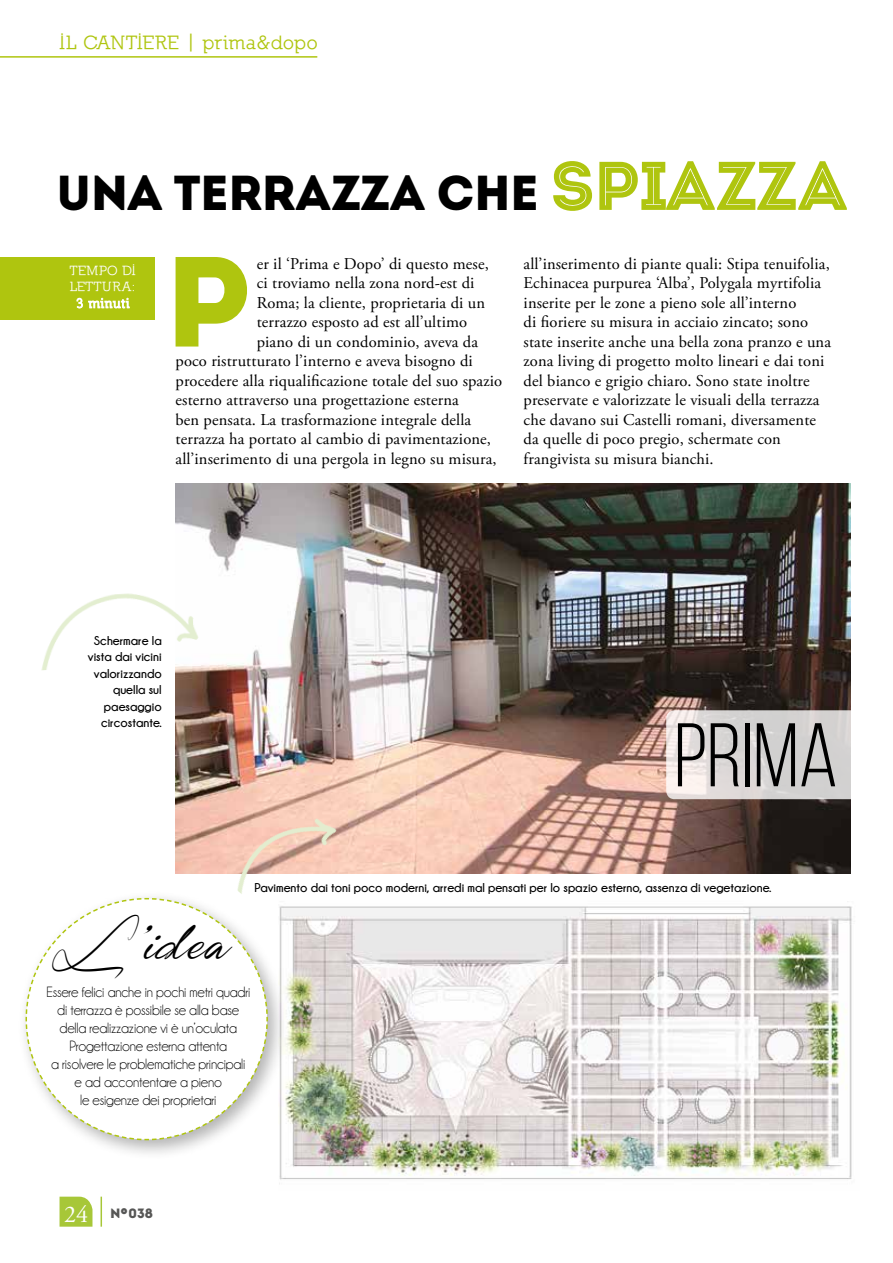
<style>
.page{position:relative;width:893px;height:1263px;background:#fff}
.page>*{position:absolute;margin:0;border:0;box-sizing:border-box;transform-origin:0 0}
.t1{font:127.95px "Intro";color:#afc50f}
.t2{font:90px "Bebas Neue";color:#000}
.t3{font:49.05px "Intro";letter-spacing:-.025em;color:#000}
.t4{font:40.5px "Signarita Zhai";color:#000}
.t5{font:700 19.5px "Nilland";letter-spacing:.05em;color:#afc50f}
.t6{font:16.5px/19.5px "Adobe Garamond Pro";letter-spacing:.01em;color:#000}
.t7{font:15px/18px "Champagne&Limousines";letter-spacing:-.015em;color:#000;text-align:center}
.t8{font:700 13.5px/16.2px "Nilland";letter-spacing:.06em;color:#fff;text-align:center}
.t9{font:13.5px "Intro";color:#575756}
.t10{font:700 12.75px/16.5px "Champagne&Limousines";color:#000;text-align:right}
.s1{font-family:"Intro Inline";font-size:68.7px;color:#afc50f}
.s2{font-family:"Adobe Garamond Pro";font-size:24px;color:#fff}
.s3{font-family:"The Bold Font"}
</style>
<div class="page">
<img style="left:279px;top:901px;width:573px;height:283px">
<img style="left:176px;top:483px;width:674px;height:390px">
<svg style="left:666px;top:710px;width:185px;height:89px;background:#dad6d5"></svg>
<div style="left:0;top:257px;width:154px;height:63px;background:#afc50f"></div>
<svg style="left:76px;top:298px;width:54px;height:11px"></svg>
<img style="left:215px;top:776px;width:146px;height:151px">
<img style="left:41px;top:568px;width:174px;height:103px">
<div style="left:18px;top:890px;width:270px;height:270px;background:#000;opacity:.3"></div>
<svg style="left:25px;top:897px;width:244px;height:244px"></svg>
<hr style="left:0;top:56px;width:317px;height:2px;background:#afc50f">
<svg style="left:60px;top:1197px;width:32px;height:30px"></svg>
<hr style="left:101px;top:1197px;width:1px;height:30px;background:#a7c738">
<p class="t5" style="left:60px;top:31px;width:260px">IL CANTIERE | prima&amp;dopo</p>
<h3 class="t3" style="left:56px;top:163px;width:792px">UNA TERRAZZA CHE <span class="s1">SPIAZZA</span></h3>
<p class="t8" style="left:70px;top:262px;width:67px">TEMPO DI<br>LETTURA:<br>3 minuti</p>
<h1 class="t1" style="left:164px;top:225px;width:90px">P</h1>
<p class="t6" style="left:257px;top:254px;width:234px">er il ‘Prima e Dopo’ di questo mese,</p>
<p class="t6" style="left:257px;top:274px;width:219px">ci troviamo nella zona nord-est di</p>
<p class="t6" style="left:257px;top:293px;width:230px">Roma; la cliente, proprietaria di un</p>
<p class="t6" style="left:257px;top:313px;width:212px">terrazzo esposto ad est all’ultimo</p>
<p class="t6" style="left:257px;top:332px;width:223px">piano di un condominio, aveva da</p>
<p class="t6" style="left:176px;top:352px;width:299px">poco ristrutturato l’interno e aveva bisogno di</p>
<p class="t6" style="left:176px;top:371px;width:328px">procedere alla riqualificazione totale del suo spazio</p>
<p class="t6" style="left:176px;top:391px;width:285px">esterno attraverso una progettazione esterna</p>
<p class="t6" style="left:176px;top:410px;width:297px">ben pensata. La trasformazione integrale della</p>
<p class="t6" style="left:176px;top:430px;width:317px">terrazza ha portato al cambio di pavimentazione,</p>
<p class="t6" style="left:176px;top:449px;width:323px">all’inserimento di una pergola in legno su misura,</p>
<p class="t6" style="left:524px;top:254px;width:309px">all’inserimento di piante quali: Stipa tenuifolia, Echinacea purpurea ‘Alba’, Polygala myrtifolia inserite per le zone a pieno sole all’interno<br>di fioriere su misura in acciaio zincato; sono state inserite anche una bella zona pranzo e una zona living di progetto molto lineari e dai toni del bianco e grigio chiaro. Sono state inoltre preservate e valorizzate le visuali della terrazza che davano sui Castelli romani, diversamente da quelle di poco pregio, schermate con frangivista su misura bianchi.</p>
<p class="t10" style="left:88px;top:632px;width:75px">Schermare la vista dai vicini valorizzando quella sul paesaggio circostante.</p>
<h2 class="t2" style="left:674px;top:707px;width:165px">PRIMA</h2>
<p class="t10" style="left:255px;top:879px;width:518px">Pavimento dai toni poco moderni, arredi mal pensati per lo spazio esterno, assenza di vegetazione.</p>
<h3 class="t4" style="left:48px;top:934px;width:186px">L’idea</h3>
<p class="t7" style="left:46px;top:983px;width:205px">Essere felici anche in pochi metri quadri di terrazza è possibile se alla base della realizzazione vi è un’oculata Progettazione esterna attenta<br>a risolvere le problematiche principali e ad accontentare a pieno<br>le esigenze dei proprietari</p>
<p class="t9" style="left:64px;top:1205px;width:91px"><span class="s2">24</span> N<span class="s3">°</span>038</p>
</div>
